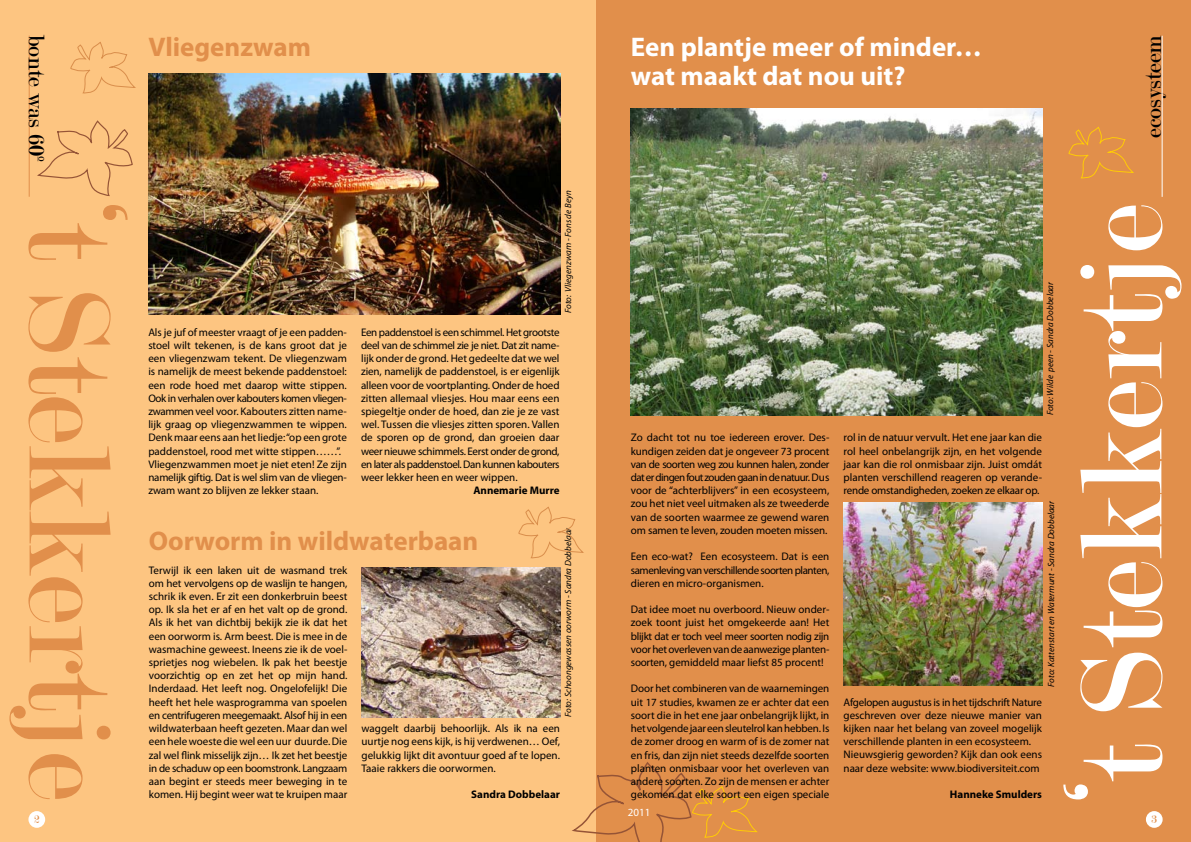
<style>
.page{position:relative;width:1191px;height:842px;background:#fff}
.page>*{position:absolute;margin:0;border:0;box-sizing:border-box;transform-origin:0 0}
.t1{font:700 27px/29px "Myriad Pro";color:#fff}
.t2{font:700 27px "Myriad Pro";color:#e18f4b}
.t3{font:24px "Modern";color:#000}
.t4{font:12px "Modern";color:#e18f4b}
.t5{font:11px/13.2px "Myriad Pro";color:#000;text-align:justify}
.t6{font:700 11px "Myriad Pro";color:#000}
.t7{font:11px "Myriad Pro";color:#fff}
.t8{font:italic 9px "Myriad Pro";color:#000}
</style>
<div class="page">
<div style="left:595px;top:0;width:596px;height:842px;background:#e18f4b"></div>
<div style="left:0;top:0;width:596px;height:842px;background:#fdc581"></div>
<div style="left:1145px;top:811px;width:17px;height:17px;background:#fff;border-radius:50%"></div>
<div style="left:28px;top:811px;width:17px;height:17px;background:#fff;border-radius:50%"></div>
<svg style="left:9px;top:205px;width:119px;height:594px"></svg>
<svg style="left:1063px;top:205px;width:118px;height:594px"></svg>
<hr style="left:29px;top:36px;width:1px;height:161px;background:#e18f4b">
<hr style="left:1161px;top:36px;width:1px;height:161px;background:#fff">
<svg style="left:572px;top:763px;width:185px;height:79px"></svg>
<img style="left:149px;top:74px;width:411px;height:240px">
<img style="left:361px;top:567px;width:199px;height:150px">
<img style="left:631px;top:108px;width:411px;height:308px">
<img style="left:843px;top:503px;width:199px;height:183px">
<svg style="left:37px;top:121px;width:96px;height:75px"></svg>
<svg style="left:70px;top:42px;width:66px;height:52px"></svg>
<svg style="left:1068px;top:127px;width:65px;height:52px"></svg>
<svg style="left:518px;top:507px;width:66px;height:52px"></svg>
<h2 class="t3" style="left:49px;top:35px;width:130px;rotate:90deg">bonte was 60º</h2>
<h1 class="t1" style="left:631px;top:31px;width:352px">Een plantje meer of minder… wat maakt dat nou uit?</h1>
<h1 class="t2" style="left:148px;top:29px;width:164px">Vliegenzwam</h1>
<p class="t8" style="left:562px;top:313px;width:124px;rotate:-90deg">Foto: Vliegenzwam - Fons de Beyn</p>
<p class="t5" style="left:148px;top:325px;width:200px;text-align:left">Als je juf of meester vraagt of je een padden&shy;stoel wilt tekenen, is de kans groot dat je een vliegenzwam tekent. De vliegenzwam is namelijk de meest bekende paddenstoel: een rode hoed met daarop witte stippen.<br>Ook in verhalen over kabouters komen vliegen&shy;zwammen veel voor. Kabouters zitten name&shy;lijk graag op vliegenzwammen te wippen.<br>Denk maar eens aan het liedje: “op een grote paddenstoel, rood met witte stippen……”.<br>Vliegenzwammen moet je niet eten! Ze zijn namelijk giftig. Dat is wel slim van de vliegen&shy;zwam want zo blijven ze lekker staan.</p>
<p class="t5" style="left:361px;top:325px;width:200px">Een paddenstoel is een schimmel. Het grootste deel van de schimmel zie je niet. Dat zit name&shy;lijk onder de grond. Het gedeelte dat we wel zien, namelijk de paddenstoel, is er eigenlijk alleen voor de voortplanting. Onder de hoed zitten allemaal vliesjes. Hou maar eens een spiegeltje onder de hoed, dan zie je ze vast wel. Tussen die vliesjes zitten sporen. Vallen de sporen op de grond, dan groeien daar weer nieuwe schimmels. Eerst onder de grond, en later als paddenstoel. Dan kunnen kabouters weer lekker heen en weer wippen.</p>
<p class="t6" style="left:473px;top:483px;width:88px">Annemarie Murre</p>
<p class="t8" style="left:562px;top:717px;width:191px;rotate:-90deg">Foto: Schoongewassen oorworm - Sandra Dobbelaar</p>
<h1 class="t2" style="left:149px;top:523px;width:331px">Oorworm in wildwaterbaan</h1>
<p class="t5" style="left:149px;top:563px;width:200px">Terwijl ik een laken uit de wasmand trek om het vervolgens op de waslijn te hangen, schrik ik even. Er zit een donkerbruin beest op. Ik sla het er af en het valt op de grond.<br>Als ik het van dichtbij bekijk zie ik dat het een oorworm is. Arm beest. Die is mee in de wasmachine geweest. Ineens zie ik de voel&shy;sprietjes nog wiebelen. Ik pak het beestje voorzichtig op en zet het op mijn hand.<br>Inderdaad. Het leeft nog. Ongelofelijk! Die heeft het hele wasprogramma van spoelen en centrifugeren meegemaakt. Alsof hij in een wildwaterbaan heeft gezeten. Maar dan wel een hele woeste die wel een uur duurde. Die zal wel flink misselijk zijn… Ik zet het beestje in de schaduw op een boomstronk. Langzaam aan begint er steeds meer beweging in te komen. Hij begint weer wat te kruipen maar</p>
<p class="t5" style="left:361px;top:722px;width:200px">waggelt daarbij behoorlijk. Als ik na een uurtje nog eens kijk, is hij verdwenen… Oef, gelukkig lijkt dit avontuur goed af te lopen.<br>Taaie rakkers die oorwormen.</p>
<p class="t6" style="left:471px;top:787px;width:90px">Sandra Dobbelaar</p>
<p class="t5" style="left:631px;top:431px;width:200px">Zo dacht tot nu toe iedereen erover. Des&shy;kundigen zeiden dat je ongeveer 73 procent van de soorten weg zou kunnen halen, zonder dat er dingen fout zouden gaan in de natuur. Dus voor de “achterblijvers” in een ecosysteem, zou het niet veel uitmaken als ze tweederde van de soorten waarmee ze gewend waren om samen te leven, zouden moeten missen.</p>
<p class="t5" style="left:631px;top:550px;width:200px">Een eco-wat? Een ecosysteem. Dat is een samenleving van verschillende soorten planten, dieren en micro-organismen.</p>
<p class="t5" style="left:631px;top:603px;width:200px">Dat idee moet nu overboord. Nieuw onder&shy;zoek toont juist het omgekeerde aan! Het blijkt dat er toch veel meer soorten nodig zijn voor het overleven van de aanwezige planten&shy;soorten, gemiddeld maar liefst 85 procent!</p>
<p class="t5" style="left:631px;top:682px;width:200px">Door het combineren van de waarnemingen uit 17 studies, kwamen ze er achter dat een soort die in het ene jaar onbelangrijk lijkt, in het volgende jaar een sleutelrol kan hebben. Is de zomer droog en warm of is de zomer nat en fris, dan zijn niet steeds dezelfde soorten planten onmisbaar voor het overleven van andere soorten. Zo zijn de mensen er achter gekomen dat elke soort een eigen speciale</p>
<p class="t8" style="left:1044px;top:415px;width:135px;rotate:-90deg">Foto: Wilde peen - Sandra Dobbelaar</p>
<p class="t5" style="left:843px;top:431px;width:200px">rol in de natuur vervult. Het ene jaar kan die rol heel onbelangrijk zijn, en het volgende jaar kan die rol onmisbaar zijn. Juist omdát planten verschillend reageren op verande&shy;rende omstandigheden, zoeken ze elkaar op.</p>
<p class="t8" style="left:1045px;top:687px;width:187px;rotate:-90deg">Foto: Kattenstart en Watermunt - Sandra Dobbelaar</p>
<p class="t5" style="left:843px;top:695px;width:200px;text-align:left">Afgelopen augustus is in het tijdschrift Nature geschreven over deze nieuwe manier van kijken naar het belang van zoveel mogelijk verschillende planten in een ecosysteem.<br>Nieuwsgierig geworden? Kijk dan ook eens naar deze website: www.biodiversiteit.com</p>
<p class="t6" style="left:950px;top:787px;width:94px">Hanneke Smulders</p>
<h2 class="t3" style="left:1141px;top:138px;width:104px;rotate:-90deg">ecosysteem</h2>
<p class="t7" style="left:628px;top:805px;width:24px">2011</p>
<p class="t4" style="left:34px;top:813px;width:7px">2</p>
<p class="t4" style="left:1151px;top:813px;width:7px">3</p>
</div>
